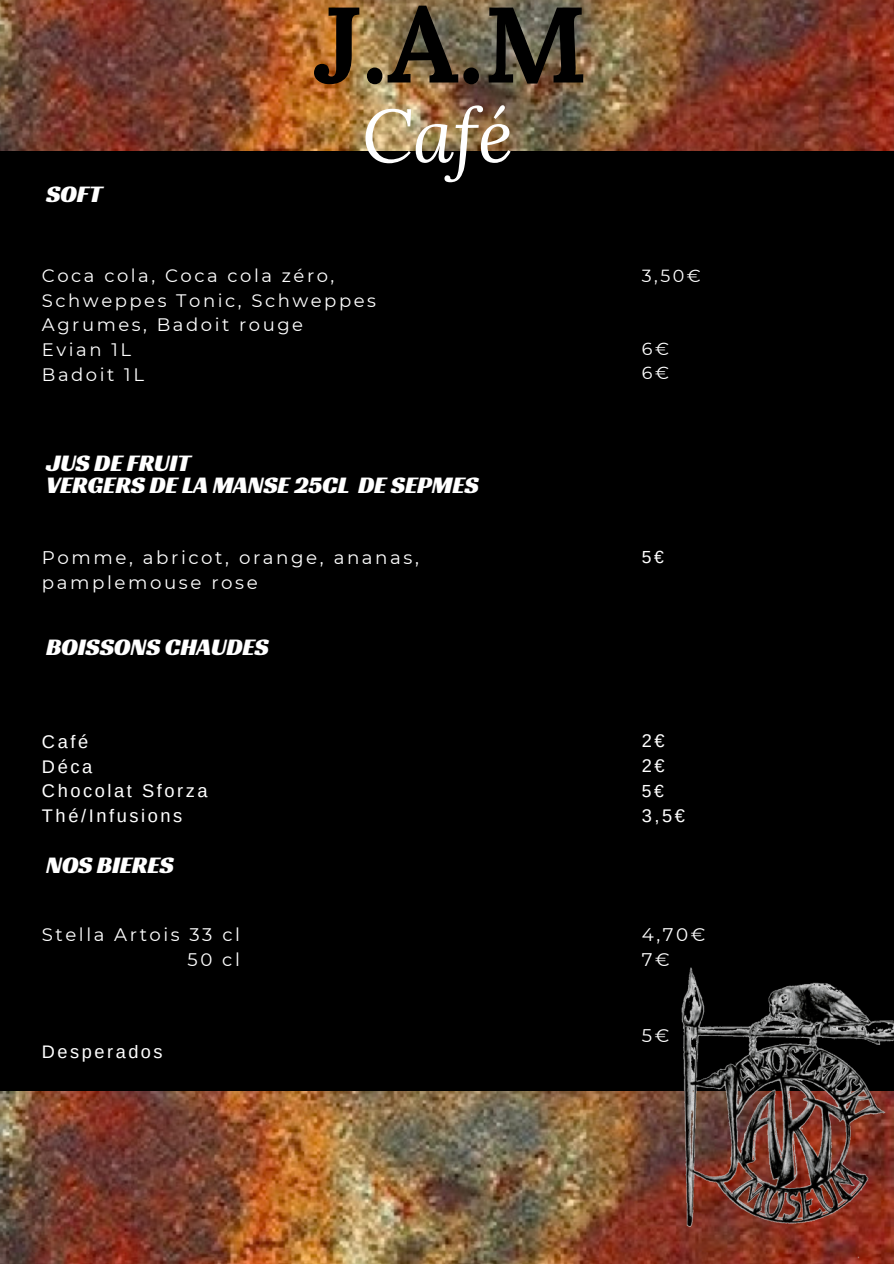
<style>
.page{position:relative;width:894px;height:1264px;background:#fff}
.page>*{position:absolute;margin:0;border:0;box-sizing:border-box;transform-origin:0 0}
.t1{font:700 106.95px "Lora";color:#000}
.t2{font:italic 74.4px "Lora";color:#fff}
.t3{font:24.6px "Racing Sans One";letter-spacing:-.01em;color:#fff}
.t4{font:18.3px/24.9px "Montserrat";letter-spacing:.14em;color:#fff}
.t5{font:18.3px "Arimo";letter-spacing:.14em;color:#fff}
.t6{font:18.15px "Montserrat";letter-spacing:.14em;color:#fff}
.t7{font:18.15px "Arimo";letter-spacing:.14em;color:#fff}
.t8{font:18px/24.6px "Montserrat";letter-spacing:.14em;color:#fff}
.t9{font:17.55px "Montserrat";color:#fff}
.t10{font:17.55px "Arimo";color:#fff}
</style>
<div class="page">
<div style="left:0;top:0;width:893px;height:1263px;background:#000"></div>
<img style="left:0;top:0;width:893px;height:151px">
<img style="left:0;top:1091px;width:668px;height:172px">
<img style="left:668px;top:967px;width:225px;height:296px">
<p class="t3" style="left:46px;top:178px;width:58px">SOFT</p>
<p class="t1" style="left:314px;top:-25px;width:275px">J.A.M</p>
<p class="t1" style="left:296px;top:10px;width:275px">J.A.M</p>
<p class="t2" style="left:362px;top:85px;width:153px">Café</p>
<p class="t8" style="left:42px;top:263px;width:335px">Coca cola, Coca cola zéro,<br>Schweppes Tonic, Schweppes<br>Agrumes, Badoit rouge</p>
<p class="t8" style="left:42px;top:337px;width:91px">Evian 1L</p>
<p class="t8" style="left:42px;top:362px;width:103px">Badoit 1L</p>
<p class="t3" style="left:46px;top:447px;width:146px">JUS DE FRUIT</p>
<p class="t3" style="left:46px;top:469px;width:434px">VERGERS DE LA MANSE 25CL DE SEPMES</p>
<p class="t9" style="left:641px;top:265px;width:60px">3,50€</p>
<p class="t9" style="left:641px;top:338px;width:29px">6€</p>
<p class="t9" style="left:641px;top:362px;width:29px">6€</p>
<p class="t4" style="left:42px;top:545px;width:378px">Pomme, abricot, orange, ananas, pamplemouse rose</p>
<p class="t10" style="left:641px;top:547px;width:23px">5€</p>
<p class="t3" style="left:46px;top:631px;width:224px">BOISSONS CHAUDES</p>
<p class="t5" style="left:42px;top:731px;width:48px">Café</p>
<p class="t5" style="left:42px;top:756px;width:52px">Déca</p>
<p class="t5" style="left:42px;top:781px;width:167px">Chocolat Sforza</p>
<p class="t5" style="left:42px;top:805px;width:142px">Thé/Infusions</p>
<p class="t3" style="left:46px;top:849px;width:129px">NOS BIERES</p>
<p class="t6" style="left:42px;top:923px;width:199px">Stella Artois 33 cl</p>
<p class="t6" style="left:187px;top:948px;width:54px">50 cl</p>
<p class="t7" style="left:42px;top:1041px;width:122px">Desperados</p>
<p class="t5" style="left:641px;top:730px;width:24px">2€</p>
<p class="t5" style="left:641px;top:755px;width:24px">2€</p>
<p class="t10" style="left:641px;top:780px;width:23px">5€</p>
<p class="t5" style="left:641px;top:805px;width:45px">3,5€</p>
<p class="t4" style="left:641px;top:921px;width:65px">4,70€</p>
<p class="t4" style="left:641px;top:947px;width:29px">7€</p>
<p class="t4" style="left:641px;top:1022px;width:29px">5€</p>
</div>
